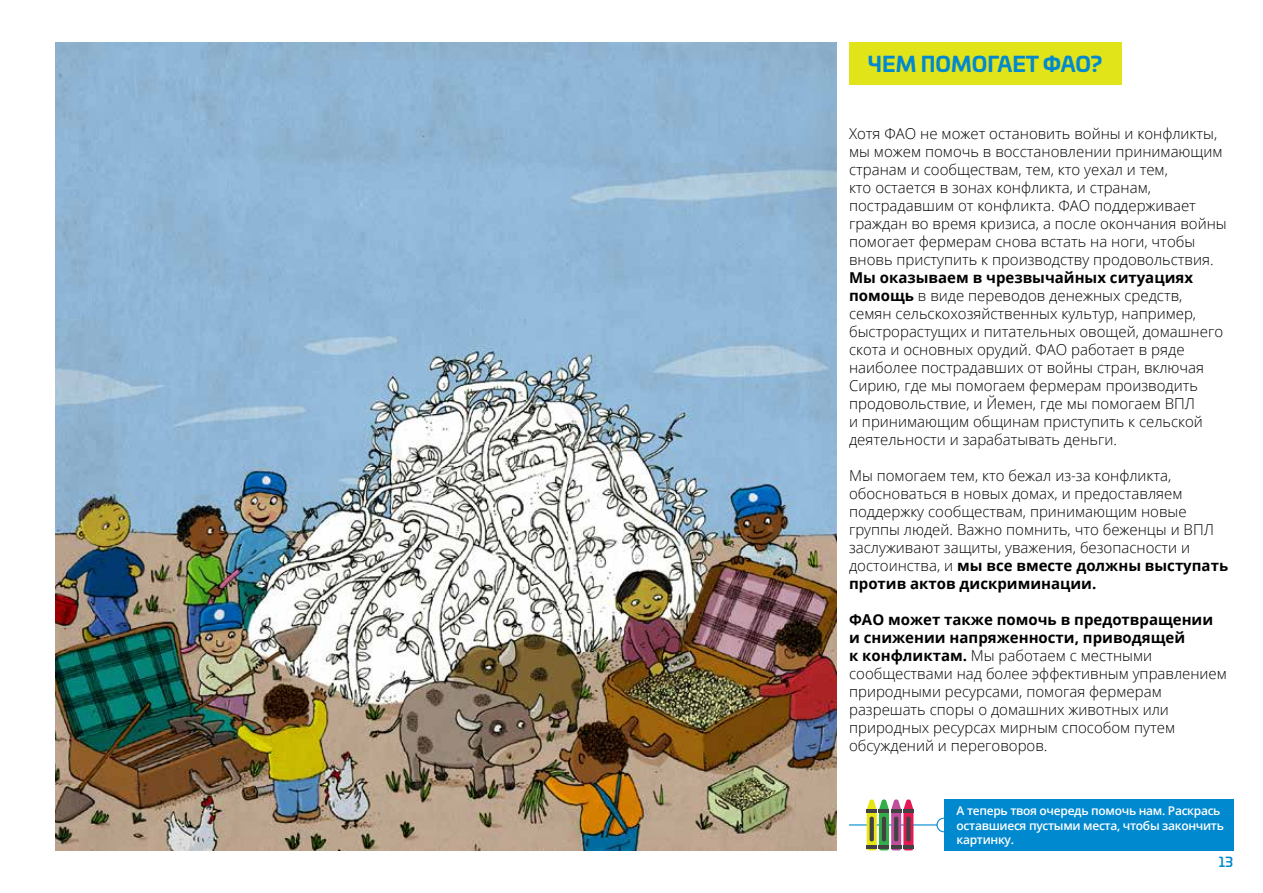
<style>
.page{position:relative;width:1263px;height:893px;background:#fff}
.page>*{position:absolute;margin:0;border:0;box-sizing:border-box;transform-origin:0 0}
.t1{font:700 21px "Univia Pro";color:#0089cf}
.t2{font:300 15px/18px "Open Sans";color:#000}
.t3{font:500 13.5px "Univia Pro";color:#0089cf}
.t4{font:600 12px/14.4px "Open Sans";letter-spacing:-.025em;color:#fff}
.s1{font-weight:700}
</style>
<div class="page">
<img style="left:55px;top:43px;width:781px;height:807px">
<div style="left:849px;top:43px;width:272px;height:42px;background:#e2e41a"></div>
<hr style="left:849px;top:824px;width:88px;height:1px;background:#0089cf">
<svg style="left:936px;top:817px;width:8px;height:16px"></svg>
<div style="left:944px;top:799px;width:289px;height:51px;background:#0089cf"></div>
<svg style="left:867px;top:799px;width:46px;height:51px"></svg>
<svg style="left:906px;top:817px;width:4px;height:24px"></svg>
<h1 class="t1" style="left:868px;top:47px;width:236px">ЧЕМ ПОМОГАЕТ ФАО?</h1>
<p class="t2" style="left:849px;top:124px;width:379px">Хотя ФАО не может остановить войны и конфликты, мы можем помочь в восстановлении принимающим странам и сообществам, тем, кто уехал и тем,<br>кто остается в зонах конфликта, и странам, пострадавшим от конфликта. ФАО поддерживает граждан во время кризиса, а после окончания войны помогает фермерам снова встать на ноги, чтобы вновь приступить к производству продовольствия.</p>
<p class="t2" style="left:849px;top:268px;width:376px"><span class="s1">Мы оказываем в чрезвычайных ситуациях помощь</span> в виде переводов денежных средств, семян сельскохозяйственных культур, например, быстрорастущих и питательных овощей, домашнего скота и основных орудий. ФАО работает в ряде наиболее пострадавших от войны стран, включая Сирию, где мы помогаем фермерам производить продовольствие, и Йемен, где мы помогаем ВПЛ<br>и принимающим общинам приступить к сельской деятельности и зарабатывать деньги.</p>
<p class="t2" style="left:849px;top:466px;width:381px">Мы помогаем тем, кто бежал из-за конфликта, обосноваться в новых домах, и предоставляем поддержку сообществам, принимающим новые группы людей. Важно помнить, что беженцы и ВПЛ заслуживают защиты, уважения, безопасности и достоинства, и <span class="s1">мы все вместе должны выступать против актов дискриминации.</span></p>
<p class="t2" style="left:849px;top:610px;width:379px"><span class="s1">ФАО может также помочь в предотвращении и снижении напряженности, приводящей<br>к конфликтам.</span> Мы работаем с местными сообществами над более эффективным управлением природными ресурсами, помогая фермерам разрешать споры о домашних животных или природных ресурсах мирным способом путем обсуждений и переговоров.</p>
<p class="t4" style="left:957px;top:803px;width:269px">А теперь твоя очередь помочь нам. Раскрась оставшиеся пустыми места, чтобы закончить картинку.</p>
<p class="t3" style="left:1219px;top:852px;width:16px">13</p>
</div>
